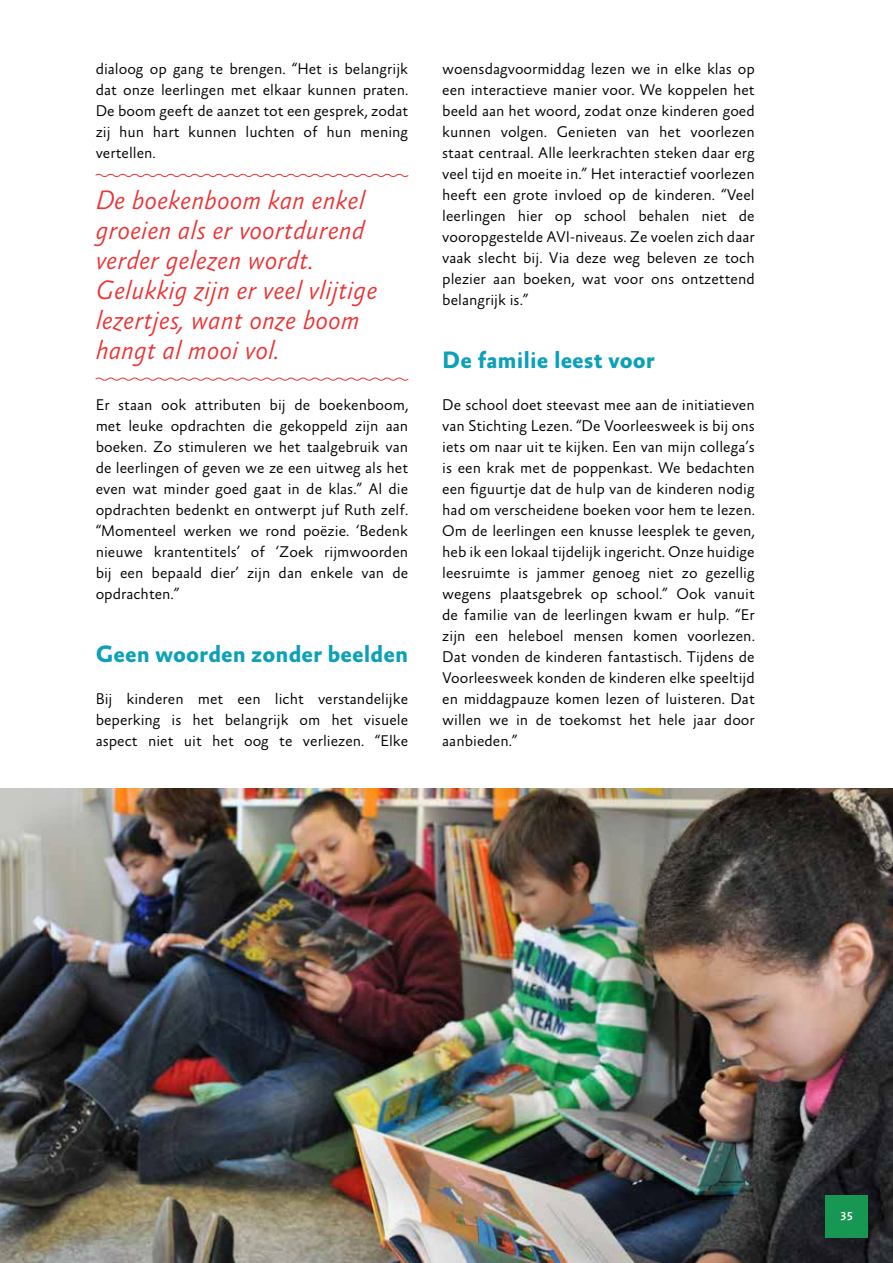
<style>
.page{position:relative;width:893px;height:1263px;background:#fff}
.page>*{position:absolute;margin:0;border:0;box-sizing:border-box;transform-origin:0 0}
.t1{font:italic 300 27px/30px "Absara Sans OT";color:#ee3133}
.t2{font:700 24px "Absara Sans OT";color:#0ca1b8}
.t3{font:300 15.75px/21px "Absara Sans OT";color:#000;text-align:justify}
.t4{font:500 12px "Absara Sans OT";color:#fff}
</style>
<div class="page">
<svg style="left:95px;top:173px;width:314px;height:4px"></svg>
<svg style="left:95px;top:377px;width:314px;height:4px"></svg>
<img style="left:0;top:788px;width:893px;height:475px">
<div style="left:825px;top:1195px;width:43px;height:43px;background:#179753"></div>
<p class="t3" style="left:96px;top:59px;width:314px">dialoog op gang te brengen. “Het is belangrijk dat onze leerlingen met elkaar kunnen praten.<br>De boom geeft de aanzet tot een gesprek, zodat zij hun hart kunnen luchten of hun mening vertellen.</p>
<p class="t1" style="left:96px;top:186px;width:283px">De boekenboom kan enkel groeien als er voortdurend verder gelezen wordt.<br>Gelukkig zijn er veel vlijtige lezertjes, want onze boom hangt al mooi vol.</p>
<p class="t3" style="left:96px;top:395px;width:314px">Er staan ook attributen bij de boekenboom, met leuke opdrachten die gekoppeld zijn aan boeken. Zo stimuleren we het taalgebruik van de leerlingen of geven we ze een uitweg als het even wat minder goed gaat in de klas.” Al die opdrachten bedenkt en ontwerpt juf Ruth zelf. “Momenteel werken we rond poëzie. ‘Bedenk nieuwe krantentitels’ of ‘Zoek rijmwoorden bij een bepaald dier’ zijn dan enkele van de opdrachten.”</p>
<p class="t2" style="left:96px;top:642px;width:314px">Geen woorden zonder beelden</p>
<p class="t3" style="left:96px;top:689px;width:314px">Bij kinderen met een licht verstandelijke beperking is het belangrijk om het visuele aspect niet uit het oog te verliezen. “Elke</p>
<p class="t3" style="left:442px;top:59px;width:314px">woensdagvoormiddag lezen we in elke klas op een interactieve manier voor. We koppelen het beeld aan het woord, zodat onze kinderen goed kunnen volgen. Genieten van het voorlezen staat centraal. Alle leerkrachten steken daar erg veel tijd en moeite in.” Het interactief voorlezen heeft een grote invloed op de kinderen. “Veel leerlingen hier op school behalen niet de vooropgestelde AVI-niveaus. Ze voelen zich daar vaak slecht bij. Via deze weg beleven ze toch plezier aan boeken, wat voor ons ontzettend belangrijk is.”</p>
<p class="t2" style="left:442px;top:348px;width:214px">De familie leest voor</p>
<p class="t3" style="left:442px;top:395px;width:314px">De school doet steevast mee aan de initiatieven van Stichting Lezen. “De Voorleesweek is bij ons iets om naar uit te kijken. Een van mijn collega’s is een krak met de poppenkast. We bedachten een figuurtje dat de hulp van de kinderen nodig had om verscheidene boeken voor hem te lezen.<br>Om de leerlingen een knusse leesplek te geven, heb ik een lokaal tijdelijk ingericht. Onze huidige leesruimte is jammer genoeg niet zo gezellig wegens plaatsgebrek op school.” Ook vanuit de familie van de leerlingen kwam er hulp. “Er zijn een heleboel mensen komen voorlezen.<br>Dat vonden de kinderen fantastisch. Tijdens de Voorleesweek konden de kinderen elke speeltijd en middagpauze komen lezen of luisteren. Dat willen we in de toekomst het hele jaar door aanbieden.”</p>
<p class="t4" style="left:840px;top:1208px;width:14px">35</p>
</div>
